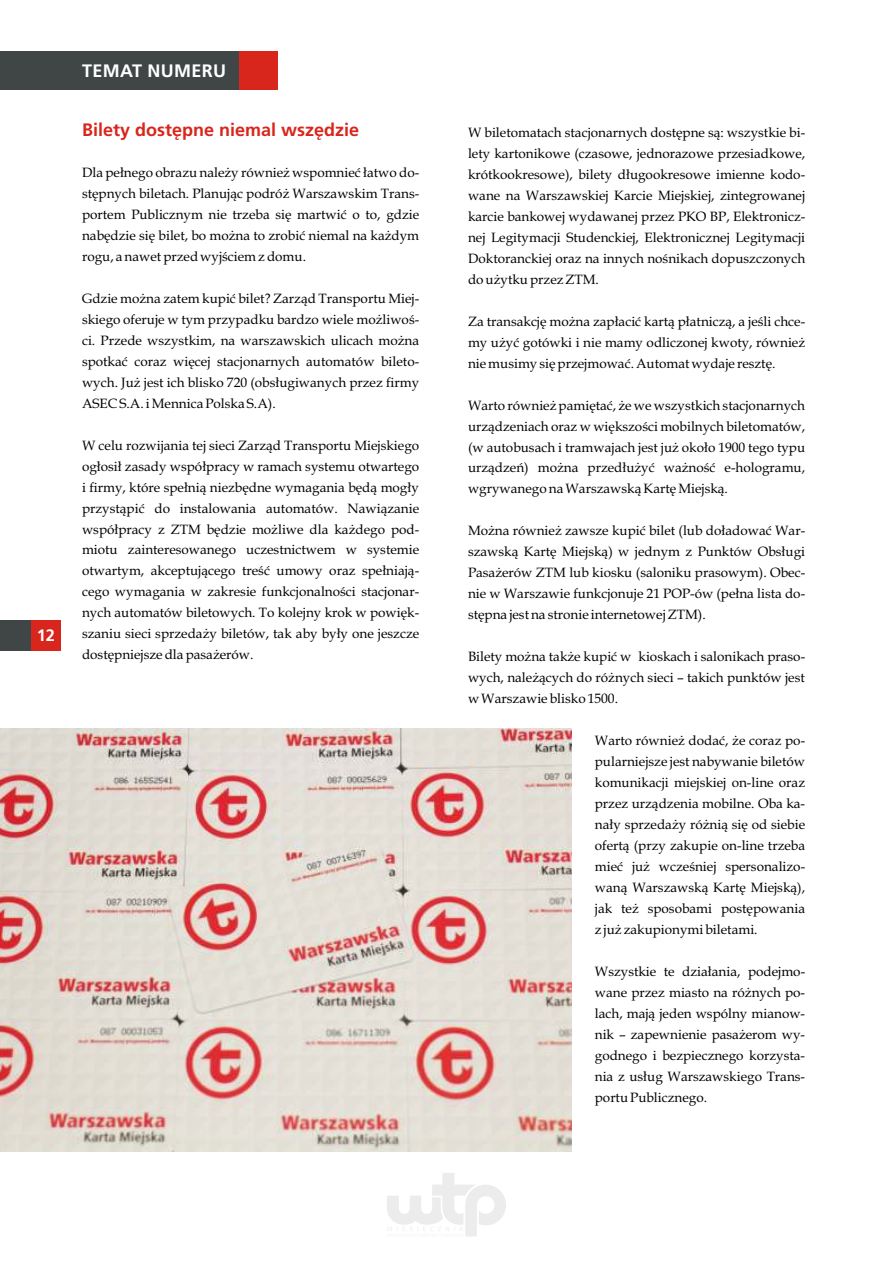
<style>
.page{position:relative;width:893px;height:1263px;background:#fff}
.page>*{position:absolute;margin:0;border:0;box-sizing:border-box;transform-origin:0 0}
.t1{font:700 18px "Frutiger LT Com";color:#d9261c}
.t2{font:700 18px "Frutiger LT Com";letter-spacing:.02em;color:#fff}
.t3{font:700 16.5px "Frutiger LT Com";color:#fff}
.t4{font:13.5px/21px "Book Antiqua";color:#000;text-align:justify}
</style>
<div class="page">
<svg style="left:387px;top:1173px;width:119px;height:63px"></svg>
<div style="left:30px;top:620px;width:31px;height:31px;background:#d9261c"></div>
<div style="left:0;top:51px;width:239px;height:39px;background:#404545"></div>
<div style="left:239px;top:51px;width:39px;height:39px;background:#d9261c"></div>
<div style="left:0;top:620px;width:30px;height:31px;background:#404545"></div>
<img style="left:0;top:728px;width:571px;height:423px">
<p class="t3" style="left:37px;top:629px;width:20px">12</p>
<h1 class="t2" style="left:82px;top:63px;width:146px">TEMAT NUMERU</h1>
<h1 class="t1" style="left:82px;top:122px;width:279px">Bilety dostępne niemal wszędzie</h1>
<p class="t4" style="left:82px;top:163px;width:339px">Dla pełnego obrazu należy również wspomnieć łatwo do&shy;stępnych biletach. Planując podróż Warszawskim Trans&shy;portem Publicznym nie trzeba się martwić o to, gdzie nabędzie się bilet, bo można to zrobić niemal na każdym rogu, a nawet przed wyjściem z domu.</p>
<p class="t4" style="left:82px;top:289px;width:339px">Gdzie można zatem kupić bilet? Zarząd Transportu Miej&shy;skiego oferuje w tym przypadku bardzo wiele możliwoś&shy;ci. Przede wszystkim, na warszawskich ulicach można spotkać coraz więcej stacjonarnych automatów bileto&shy;wych. Już jest ich blisko 720 (obsługiwanych przez firmy ASEC S.A. i Mennica Polska S.A).</p>
<p class="t4" style="left:82px;top:436px;width:339px">W celu rozwijania tej sieci Zarząd Transportu Miejskiego ogłosił zasady współpracy w ramach systemu otwartego i firmy, które spełnią niezbędne wymagania będą mogły przystąpić do instalowania automatów. Nawiązanie współpracy z ZTM będzie możliwe dla każdego pod&shy;miotu zainteresowanego uczestnictwem w systemie otwartym, akceptującego treść umowy oraz spełniają&shy;cego wymagania w zakresie funkcjonalności stacjonar&shy;nych automatów biletowych. To kolejny krok w powięk&shy;szaniu sieci sprzedaży biletów, tak aby były one jeszcze dostępniejsze dla pasażerów.</p>
<p class="t4" style="left:468px;top:123px;width:339px">W biletomatach stacjonarnych dostępne są: wszystkie bi&shy;lety kartonikowe (czasowe, jednorazowe przesiadkowe, krótkookresowe), bilety długookresowe imienne kodo&shy;wane na Warszawskiej Karcie Miejskiej, zintegrowanej karcie bankowej wydawanej przez PKO BP, Elektronicz&shy;nej Legitymacji Studenckiej, Elektronicznej Legitymacji Doktoranckiej oraz na innych nośnikach dopuszczonych do użytku przez ZTM.</p>
<p class="t4" style="left:468px;top:312px;width:339px">Za transakcję można zapłacić kartą płatniczą, a jeśli chce&shy;my użyć gotówki i nie mamy odliczonej kwoty, również nie musimy się przejmować. Automat wydaje resztę.</p>
<p class="t4" style="left:468px;top:396px;width:339px">Warto również pamiętać, że we wszystkich stacjonarnych urządzeniach oraz w większości mobilnych biletomatów, (w autobusach i tramwajach jest już około 1900 tego typu urządzeń) można przedłużyć ważność e-hologramu, wgrywanego na Warszawską Kartę Miejską.</p>
<p class="t4" style="left:468px;top:522px;width:339px">Można również zawsze kupić bilet (lub doładować War&shy;szawską Kartę Miejską) w jednym z Punktów Obsługi Pasażerów ZTM lub kiosku (saloniku prasowym). Obec&shy;nie w Warszawie funkcjonuje 21 POP-ów (pełna lista do&shy;stępna jest na stronie internetowej ZTM).</p>
<p class="t4" style="left:468px;top:648px;width:339px">Bilety można także kupić w kioskach i salonikach praso&shy;wych, należących do różnych sieci – takich punktów jest w Warszawie blisko 1500.</p>
<p class="t4" style="left:595px;top:732px;width:212px">Warto również dodać, że coraz po&shy;pularniejsze jest nabywanie biletów komunikacji miejskiej on-line oraz przez urządzenia mobilne. Oba ka&shy;nały sprzedaży różnią się od siebie ofertą (przy zakupie on-line trzeba mieć już wcześniej spersonalizo&shy;waną Warszawską Kartę Miejską), jak też sposobami postępowania z już zakupionymi biletami.</p>
<p class="t4" style="left:595px;top:962px;width:212px">Wszystkie te działania, podejmo&shy;wane przez miasto na różnych po&shy;lach, mają jeden wspólny mianow&shy;nik – zapewnienie pasażerom wy&shy;godnego i bezpiecznego korzysta&shy;nia z usług Warszawskiego Trans&shy;portu Publicznego.</p>
</div>
